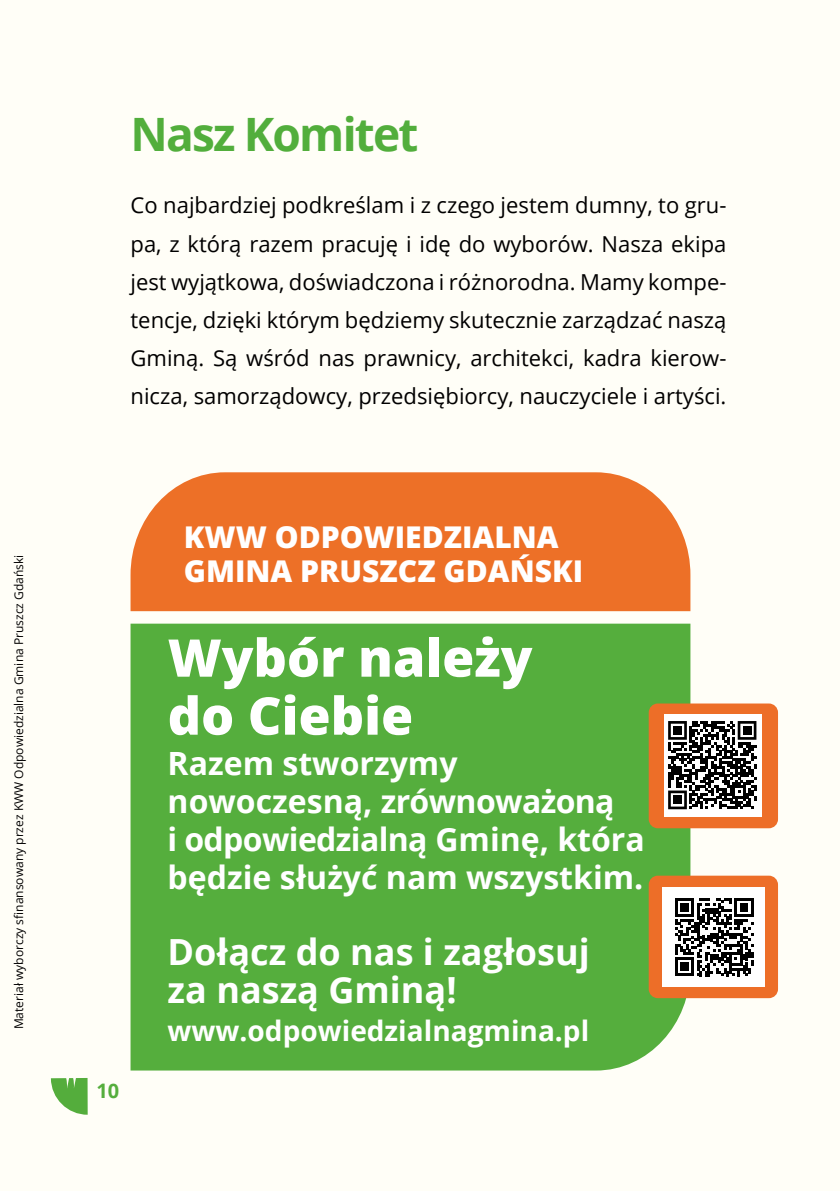
<style>
.page{position:relative;width:840px;height:1191px;background:#fff}
.page>*{position:absolute;margin:0;border:0;box-sizing:border-box;transform-origin:0 0}
.t1{font:800 52px/58px "Open Sans";color:#fff}
.t2{font:700 46px "Open Sans";letter-spacing:-.04em;color:#52ae3c}
.t3{font:700 36px/38px "Open Sans";color:#fff}
.t4{font:700 32px/38px "Open Sans";color:#fff}
.t5{font:800 30px/34px "Open Sans";color:#fff}
.t6{font:700 28px "Open Sans";color:#fff}
.t7{font:22px/38px "Open Sans";color:#000;text-align:justify}
.t8{font:700 20px "Open Sans";color:#55ae3d}
.t9{font:12px "Open Sans";color:#000}
</style>
<div class="page">
<div style="left:0;top:0;width:839px;height:1191px;background:#fffef7"></div>
<svg style="left:51px;top:1078px;width:37px;height:36px"></svg>
<div style="left:130px;top:472px;width:560px;height:139px;background:#ed7027"></div>
<div style="left:130px;top:623px;width:560px;height:447px;background:#55ae3d"></div>
<div style="left:648px;top:703px;width:129px;height:125px;background:#ed6e28;border-radius:9px"></div>
<div style="left:663px;top:714px;width:98px;height:102px;background:#fff"></div>
<svg style="left:668px;top:721px;width:88px;height:88px"></svg>
<div style="left:673px;top:726px;width:8px;height:8px;background:#000"></div>
<div style="left:742px;top:726px;width:8px;height:8px;background:#000"></div>
<div style="left:673px;top:796px;width:8px;height:8px;background:#000"></div>
<div style="left:648px;top:875px;width:129px;height:123px;background:#ed6e28;border-radius:9px"></div>
<div style="left:661px;top:887px;width:103px;height:99px;background:#fff"></div>
<svg style="left:675px;top:898px;width:78px;height:79px"></svg>
<p class="t9" style="left:11px;top:1029px;width:476px;rotate:-90deg">Materiał wyborczy sfinansowany przez KWW Odpowiedzialna Gmina Pruszcz Gdański</p>
<h2 class="t2" style="left:130px;top:102px;width:289px">Nasz Komitet</h2>
<p class="t7" style="left:130px;top:186px;width:597px">Co najbardziej podkreślam i z czego jestem dumny, to gru&shy;pa, z którą razem pracuję i idę do wyborów. Nasza ekipa jest wyjątkowa, doświadczona i różnorodna. Mamy kompe&shy;tencje, dzięki którym będziemy skutecznie zarządzać naszą Gminą. Są wśród nas prawnicy, architekci, kadra kierow&shy;nicza, samorządowcy, przedsiębiorcy, nauczyciele i artyści.</p>
<p class="t8" style="left:96px;top:1076px;width:24px">10</p>
<h3 class="t5" style="left:184px;top:519px;width:400px">KWW ODPOWIEDZIALNA<br>GMINA PRUSZCZ GDAŃSKI</h3>
<h1 class="t1" style="left:167px;top:627px;width:366px">Wybór należy do Ciebie</h1>
<h3 class="t4" style="left:167px;top:743px;width:478px">Razem stworzymy nowoczesną, zrównoważoną<br>i odpowiedzialną Gminę, która będzie służyć nam wszystkim.</h3>
<h3 class="t3" style="left:167px;top:932px;width:423px">Dołącz do nas i zagłosuj za naszą Gminą!</h3>
<p class="t6" style="left:167px;top:1011px;width:423px">www.odpowiedzialnagmina.pl</p>
</div>
